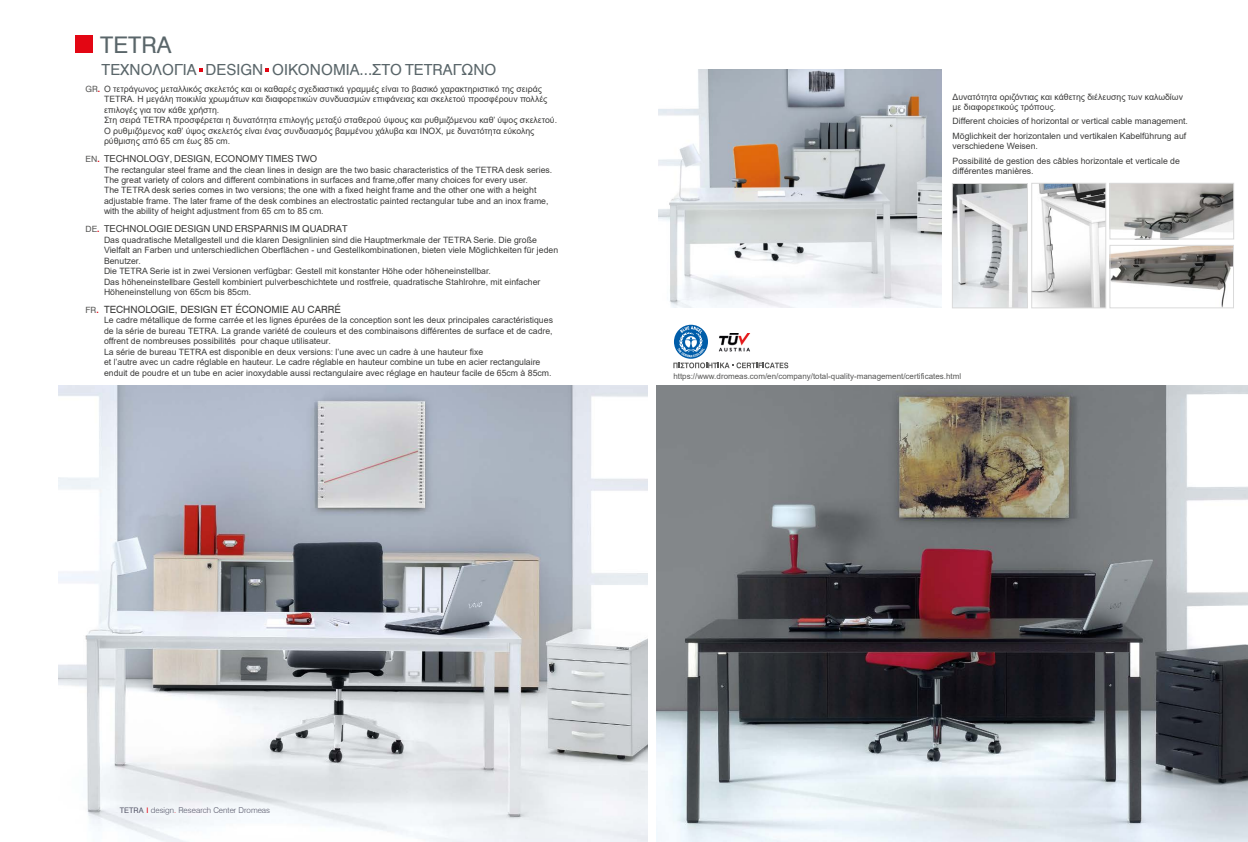
<style>
.page{position:relative;width:1248px;height:842px;background:#fff}
.page>*{position:absolute;margin:0;border:0;box-sizing:border-box;transform-origin:0 0}
.t1{font:24px "PA Sans Serif";color:#5a666a}
.t2{font:16px "PA Sans Serif";color:#5a666a}
.t3{font:10px "PA Sans Serif";color:#3c3c3b}
.t4{font:10px "Swiss 721 BT";color:#3c3c3b}
.t5{font:9px "PA Sans Serif";color:#575756}
.t6{font:8.7px/10.4px "Arial";color:#3c3c3b}
.t7{font:8px "Arial";color:#575756}
.t8{font:300 8px "Swiss 721 BT";color:#58596b}
.s1{font-family:"PA Sans Serif";font-size:9px;color:#575756}
.s2{font-family:"PA Sans Serif";font-weight:700;font-size:9px;color:#e30613}
.s3{font-weight:700;color:#e30613}
.s4{font-family:"PA Sans Serif";font-weight:400}
.s5{font-family:"PA Sans Serif";font-weight:400;color:#e30613}
.s6{color:#e30613}
</style>
<div class="page">
<img style="left:59px;top:385px;width:589px;height:457px">
<img style="left:658px;top:70px;width:283px;height:238px">
<img style="left:656px;top:385px;width:591px;height:457px">
<img style="left:954px;top:185px;width:71px;height:121px">
<img style="left:1111px;top:185px;width:120px;height:52px">
<div style="left:1109px;top:183px;width:124px;height:56px;border:1px solid #dadada"></div>
<img style="left:1111px;top:247px;width:120px;height:59px">
<div style="left:1109px;top:245px;width:124px;height:63px;border:1px solid #dadada"></div>
<div style="left:952px;top:183px;width:75px;height:125px;border:1px solid #dadada"></div>
<img style="left:1033px;top:185px;width:70px;height:121px">
<div style="left:1031px;top:183px;width:74px;height:125px;border:1px solid #dadada"></div>
<div style="left:75px;top:36px;width:17px;height:17px;background:#e30613"></div>
<svg style="left:199px;top:68px;width:4px;height:3px"></svg>
<svg style="left:265px;top:68px;width:4px;height:3px"></svg>
<svg style="left:673px;top:325px;width:115px;height:43px"></svg>
<p class="t1" style="left:100px;top:31px;width:73px">TETRA</p>
<p class="t2" style="left:102px;top:60px;width:396px">ΤΕΧΝΟΛΟΓΙΑ DESIGN ΟΙΚΟΝΟΜΙΑ...ΣΤΟ ΤΕΤRΑΓΩΝΟ</p>
<p class="t6" style="left:104px;top:84px;width:454px;text-indent:-18px"><span class="s1">GR</span><span class="s2">.</span> Ο τετράγωνος μεταλλικός σκελετός και οι καθαρές σχεδιαστικά γραμμές είναι το βασικό χαρακτηριστικό της σειράς TETRA. Η μεγάλη ποικιλία χρωμάτων και διαφορετικών συνδυασμών επιφάνειας και σκελετού προσφέρουν πολλές επιλογές για τον κάθε χρήστη.<br>Στη σειρά TETRA προσφέρεται η δυνατότητα επιλογής μεταξύ σταθερού ύψους και ρυθμιζόμενου καθ’ ύψος σκελετού.<br>Ο ρυθμιζόμενος καθ’ ύψος σκελετός είναι ένας συνδυασμός βαμμένου χάλυβα και ΙΝΟΧ, με δυνατότητα εύκολης ρύθμισης από 65 cm έως 85 cm.</p>
<p class="t3" style="left:104px;top:153px;width:215px">TECHNOLOGY, DESIGN, ECONOMY TIMES TWO</p>
<p class="t6" style="left:104px;top:164px;width:450px">The rectangular steel frame and the clean lines in design are the two basic characteristics of the TETRA desk series.<br>The great variety of colors and different combinations in surfaces and frame,offer many choices for every user.<br>The TETRA desk series comes in two versions; the one with a fixed height frame and the other one with a height adjustable frame. The later frame of the desk combines an electrostatic painted rectangular tube and an inox frame, with the ability of height adjustment from 65 cm to 85 cm.</p>
<p class="t3" style="left:104px;top:223px;width:245px">TECHNOLOGIE DESIGN UND ERSPARNIS IM QUADRAT</p>
<p class="t6" style="left:104px;top:234px;width:455px">Das quadratische Metallgestell und die klaren Designlinien sind die Hauptmerkmale der TETRA Serie. Die große Vielfalt an Farben und unterschiedlichen Oberflächen - und Gestellkombinationen, bieten viele Möglichkeiten für jeden Benutzer.<br>Die TETRA Serie ist in zwei Versionen verfügbar: Gestell mit konstanter Höhe oder höheneinstellbar.<br>Das höheneinstellbare Gestell kombiniert pulverbeschichtete und rostfreie, quadratische Stahlrohre, mit einfacher Höheneinstellung von 65cm bis 85cm.</p>
<p class="t4" style="left:104px;top:303px;width:238px">TECHNOLOGIE, DESIGN ET ÉCONOMIE AU CARRÉ</p>
<p class="t6" style="left:104px;top:315px;width:450px">Le cadre métallique de forme carrée et les lignes épurées de la conception sont les deux principales caractéristiques de la série de bureau TETRA. La grande variété de couleurs et des combinaisons différentes de surface et de cadre, offrent de nombreuses possibilités pour chaque utilisateur.<br>La série de bureau TETRA est disponible en deux versions: l’une avec un cadre à une hauteur fixe<br>et l’autre avec un cadre réglable en hauteur. Le cadre réglable en hauteur combine un tube en acier rectangulaire enduit de poudre et un tube en acier inoxydable aussi rectangulaire avec réglage en hauteur facile de 65cm à 85cm.</p>
<p class="t5" style="left:85px;top:154px;width:16px">EN<span class="s3">.</span></p>
<p class="t5" style="left:85px;top:224px;width:15px">DE<span class="s3">.</span></p>
<p class="t5" style="left:85px;top:305px;width:15px">FR<span class="s3">.</span></p>
<p class="t6" style="left:952px;top:91px;width:232px">Δυνατότητα οριζόντιας και κάθετης διέλευσης των καλωδίων με διαφορετικούς τρόπους.</p>
<p class="t6" style="left:952px;top:114px;width:237px;line-height:14.4px">Different choicies of horizontal or vertical cable management.<br>Möglichkeit der horizontalen und vertikalen Kabelführung auf</p>
<p class="t6" style="left:952px;top:139px;width:229px;line-height:14.4px">verschiedene Weisen.<br>Possibilité de gestion des câbles horizontale et verticale de</p>
<p class="t6" style="left:952px;top:166px;width:83px">différentes manières.</p>
<p class="t7" style="left:673px;top:370px;width:289px">https://www.dromeas.com/en/company/total-quality-management/certificates.html</p>
<p class="t8" style="left:120px;top:805px;width:152px"><span class="s4">TETRA</span> <span class="s5">I</span> design<span class="s6">.</span> Research Center Dromeas</p>
</div>
